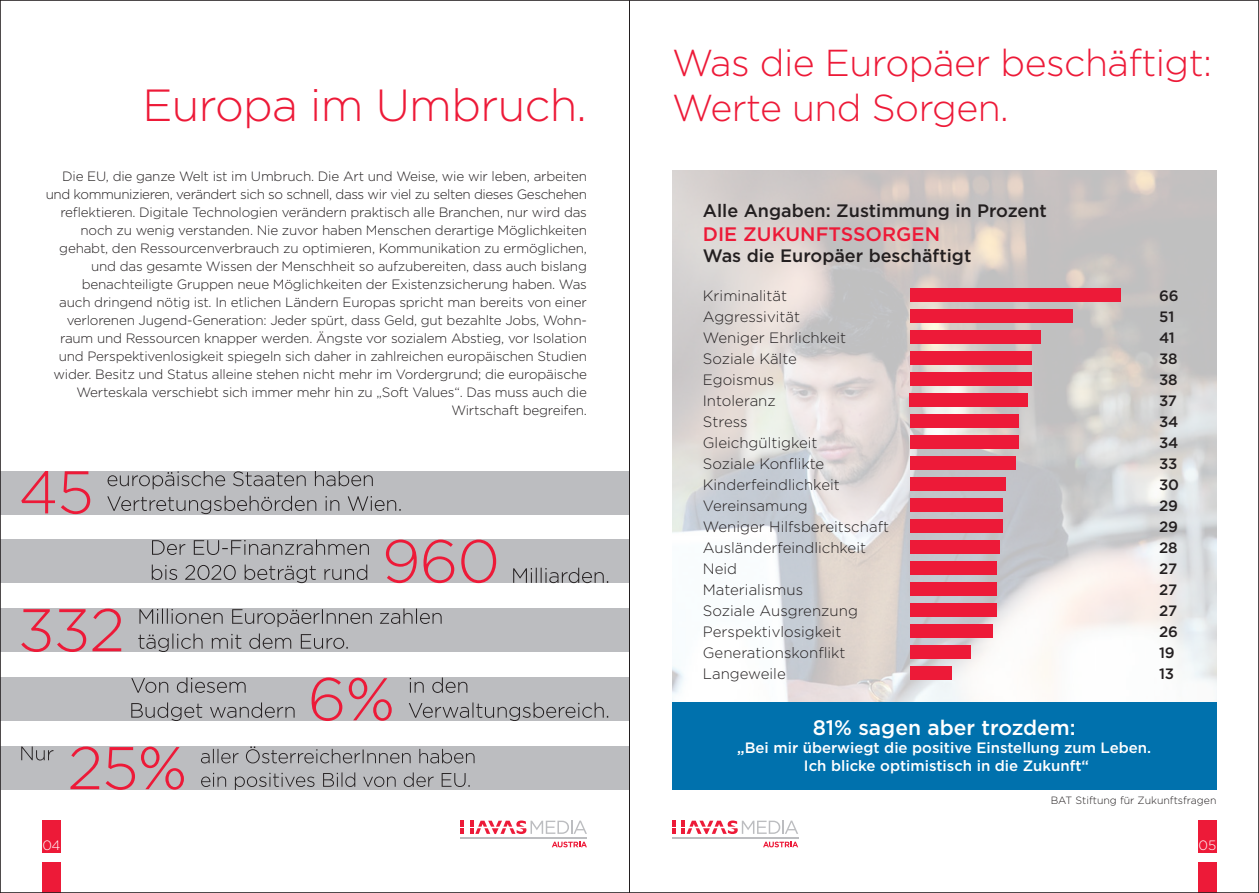
<style>
.page{position:relative;width:1259px;height:893px;background:#fff}
.page>*{position:absolute;margin:0;border:0;box-sizing:border-box;transform-origin:0 0}
.t1{font:300 45px "Gotham";letter-spacing:-.015em;color:#ed1a38}
.t2{font:300 37.5px/45px "Gotham";letter-spacing:-.015em;color:#ed1a38}
.t3{font:500 21px "Gotham";color:#fff}
.t4{font:500 19.5px "Gotham";color:#ed1a38}
.t5{font:500 18px "Gotham";color:#231f20}
.t6{font:300 15px "Gotham";color:#231f20}
.t7{font:500 15px/18px "Gotham";color:#fff;text-align:center}
.t8{font:500 15px "Gotham";color:#231f20}
.t9{font:300 13.5px/18px "Gotham";letter-spacing:-.015em;color:#231f20;text-align:right}
.t10{font:300 13.5px "Gotham";color:#fff}
.t11{font:300 10.5px "Gotham";color:#231f20}
</style>
<div class="page">
<img style="left:672px;top:170px;width:544px;height:533px">
<svg style="left:552px;top:842px;width:35px;height:5px"></svg>
<hr style="left:461px;top:837px;width:126px;height:1px;background:#bcbdc0">
<svg style="left:461px;top:821px;width:3px;height:13px"></svg>
<svg style="left:470px;top:820px;width:117px;height:14px"></svg>
<div style="left:43px;top:820px;width:18px;height:33px;background:#ed1a38"></div>
<div style="left:43px;top:862px;width:18px;height:31px;background:#ed1a38"></div>
<div style="left:0;top:471px;width:629px;height:43px;background:#bcbdc0"></div>
<svg style="left:21px;top:471px;width:69px;height:43px"></svg>
<svg style="left:107px;top:496px;width:294px;height:18px"></svg>
<svg style="left:108px;top:471px;width:265px;height:18px"></svg>
<div style="left:0;top:609px;width:629px;height:43px;background:#bcbdc0"></div>
<svg style="left:21px;top:609px;width:100px;height:43px"></svg>
<svg style="left:138px;top:633px;width:210px;height:19px"></svg>
<svg style="left:139px;top:609px;width:302px;height:18px"></svg>
<div style="left:0;top:677px;width:629px;height:44px;background:#bcbdc0"></div>
<svg style="left:409px;top:702px;width:199px;height:19px"></svg>
<svg style="left:410px;top:677px;width:57px;height:16px"></svg>
<svg style="left:131px;top:702px;width:163px;height:19px"></svg>
<svg style="left:131px;top:677px;width:115px;height:16px"></svg>
<svg style="left:311px;top:677px;width:81px;height:44px"></svg>
<div style="left:0;top:746px;width:629px;height:44px;background:#bcbdc0"></div>
<svg style="left:201px;top:772px;width:269px;height:18px"></svg>
<svg style="left:201px;top:746px;width:273px;height:17px"></svg>
<svg style="left:21px;top:746px;width:32px;height:14px"></svg>
<svg style="left:70px;top:746px;width:114px;height:44px"></svg>
<div style="left:0;top:540px;width:629px;height:43px;background:#bcbdc0"></div>
<svg style="left:152px;top:565px;width:215px;height:18px"></svg>
<svg style="left:152px;top:540px;width:217px;height:15px"></svg>
<svg style="left:386px;top:540px;width:110px;height:43px"></svg>
<svg style="left:513px;top:568px;width:95px;height:15px"></svg>
<svg style="left:763px;top:842px;width:35px;height:5px"></svg>
<hr style="left:672px;top:837px;width:126px;height:1px;background:#bcbdc0">
<svg style="left:672px;top:821px;width:3px;height:13px"></svg>
<svg style="left:681px;top:820px;width:117px;height:14px"></svg>
<div style="left:1198px;top:820px;width:18px;height:33px;background:#ed1a38"></div>
<div style="left:1198px;top:862px;width:18px;height:31px;background:#ed1a38"></div>
<div style="left:672px;top:703px;width:544px;height:87px;background:#0071ad"></div>
<div style="left:910px;top:288px;width:210px;height:13px;background:#ed1a38"></div>
<div style="left:910px;top:309px;width:162px;height:13px;background:#ed1a38"></div>
<div style="left:910px;top:330px;width:130px;height:13px;background:#ed1a38"></div>
<div style="left:910px;top:351px;width:121px;height:13px;background:#ed1a38"></div>
<div style="left:910px;top:372px;width:121px;height:13px;background:#ed1a38"></div>
<div style="left:910px;top:393px;width:118px;height:13px;background:#ed1a38"></div>
<div style="left:910px;top:414px;width:108px;height:13px;background:#ed1a38"></div>
<div style="left:910px;top:435px;width:108px;height:13px;background:#ed1a38"></div>
<div style="left:910px;top:456px;width:105px;height:13px;background:#ed1a38"></div>
<div style="left:910px;top:477px;width:95px;height:13px;background:#ed1a38"></div>
<div style="left:910px;top:498px;width:92px;height:13px;background:#ed1a38"></div>
<div style="left:910px;top:519px;width:92px;height:13px;background:#ed1a38"></div>
<div style="left:910px;top:540px;width:89px;height:13px;background:#ed1a38"></div>
<div style="left:910px;top:561px;width:86px;height:13px;background:#ed1a38"></div>
<div style="left:910px;top:582px;width:86px;height:13px;background:#ed1a38"></div>
<div style="left:910px;top:603px;width:86px;height:13px;background:#ed1a38"></div>
<div style="left:910px;top:624px;width:83px;height:13px;background:#ed1a38"></div>
<div style="left:910px;top:645px;width:60px;height:13px;background:#ed1a38"></div>
<div style="left:910px;top:666px;width:41px;height:13px;background:#ed1a38"></div>
<hr style="left:629px;top:0;width:1px;height:893px;background:#231f20">
<h1 class="t1" style="left:142px;top:77px;width:446px">Europa im Umbruch.</h1>
<p class="t9" style="left:46px;top:167px;width:543px">Die EU, die ganze Welt ist im Umbruch. Die Art und Weise, wie wir leben, arbeiten und kommunizieren, verändert sich so schnell, dass wir viel zu selten dieses Geschehen reflektieren. Digitale Technologien verändern praktisch alle Branchen, nur wird das noch zu wenig verstanden. Nie zuvor haben Menschen derartige Möglichkeiten gehabt, den Ressourcenverbrauch zu optimieren, Kommunikation zu ermöglichen, und das gesamte Wissen der Menschheit so aufzubereiten, dass auch bislang benachteiligte Gruppen neue Möglichkeiten der Existenzsicherung haben. Was<br>auch dringend nötig ist. In etlichen Ländern Europas spricht man bereits von einer verlorenen Jugend-Generation: Jeder spürt, dass Geld, gut bezahlte Jobs, Wohn&shy;raum und Ressourcen knapper werden. Ängste vor sozialem Abstieg, vor Isolation und Perspektivenlosigkeit spiegeln sich daher in zahlreichen europäischen Studien wider. Besitz und Status alleine stehen nicht mehr im Vordergrund; die europäische Werteskala verschiebt sich immer mehr hin zu „Soft Values“. Das muss auch die Wirtschaft begreifen.</p>
<p class="t10" style="left:43px;top:837px;width:20px">04</p>
<h2 class="t2" style="left:672px;top:39px;width:542px">Was die Europäer beschäftigt:<br>Werte und Sorgen.</h2>
<h3 class="t5" style="left:703px;top:199px;width:345px">Alle Angaben: Zustimmung in Prozent</h3>
<h3 class="t4" style="left:703px;top:221px;width:239px">Die Zukunftssorgen</h3>
<h3 class="t5" style="left:703px;top:244px;width:270px">Was die Europäer beschäftigt</h3>
<p class="t6" style="left:703px;top:287px;width:86px">Kriminalität</p>
<p class="t8" style="left:1159px;top:286px;width:21px">66</p>
<p class="t6" style="left:703px;top:308px;width:99px">Aggressivität</p>
<p class="t8" style="left:1159px;top:307px;width:17px">51</p>
<p class="t6" style="left:703px;top:329px;width:145px">Weniger Ehrlichkeit</p>
<p class="t8" style="left:1159px;top:328px;width:17px">41</p>
<p class="t6" style="left:703px;top:350px;width:96px">Soziale Kälte</p>
<p class="t8" style="left:1159px;top:349px;width:20px">38</p>
<p class="t6" style="left:703px;top:371px;width:73px">Egoismus</p>
<p class="t8" style="left:1159px;top:370px;width:20px">38</p>
<p class="t6" style="left:703px;top:392px;width:74px">Intoleranz</p>
<p class="t8" style="left:1159px;top:391px;width:20px">37</p>
<p class="t6" style="left:703px;top:413px;width:46px">Stress</p>
<p class="t8" style="left:1159px;top:412px;width:21px">34</p>
<p class="t6" style="left:703px;top:434px;width:116px">Gleichgültigkeit</p>
<p class="t8" style="left:1159px;top:433px;width:21px">34</p>
<p class="t6" style="left:703px;top:455px;width:123px">Soziale Konflikte</p>
<p class="t8" style="left:1159px;top:454px;width:20px">33</p>
<p class="t6" style="left:703px;top:476px;width:138px">Kinderfeindlichkeit</p>
<p class="t8" style="left:1159px;top:475px;width:22px">30</p>
<p class="t6" style="left:703px;top:497px;width:106px">Vereinsamung</p>
<p class="t8" style="left:1159px;top:496px;width:21px">29</p>
<p class="t6" style="left:703px;top:518px;width:188px">Weniger Hilfsbereitschaft</p>
<p class="t8" style="left:1159px;top:517px;width:21px">29</p>
<p class="t6" style="left:703px;top:539px;width:165px">Ausländerfeindlichkeit</p>
<p class="t8" style="left:1159px;top:538px;width:20px">28</p>
<p class="t6" style="left:703px;top:560px;width:36px">Neid</p>
<p class="t8" style="left:1159px;top:559px;width:20px">27</p>
<p class="t6" style="left:703px;top:581px;width:102px">Materialismus</p>
<p class="t8" style="left:1159px;top:580px;width:20px">27</p>
<p class="t6" style="left:703px;top:602px;width:156px">Soziale Ausgrenzung</p>
<p class="t8" style="left:1159px;top:601px;width:20px">27</p>
<p class="t6" style="left:703px;top:623px;width:140px">Perspektivlosigkeit</p>
<p class="t8" style="left:1159px;top:622px;width:21px">26</p>
<p class="t6" style="left:703px;top:644px;width:144px">Generationskonflikt</p>
<p class="t8" style="left:1159px;top:643px;width:17px">19</p>
<p class="t6" style="left:703px;top:665px;width:84px">Langeweile</p>
<p class="t8" style="left:1159px;top:664px;width:17px">13</p>
<h3 class="t3" style="left:812px;top:714px;width:264px">81% sagen aber trozdem:</h3>
<p class="t7" style="left:737px;top:739px;width:415px">„Bei mir überwiegt die positive Einstellung zum Leben.<br>Ich blicke optimistisch in die Zukunft“</p>
<p class="t11" style="left:1050px;top:794px;width:167px">BAT Stiftung für Zukunftsfragen</p>
<p class="t10" style="left:1198px;top:837px;width:19px">05</p>
</div>
